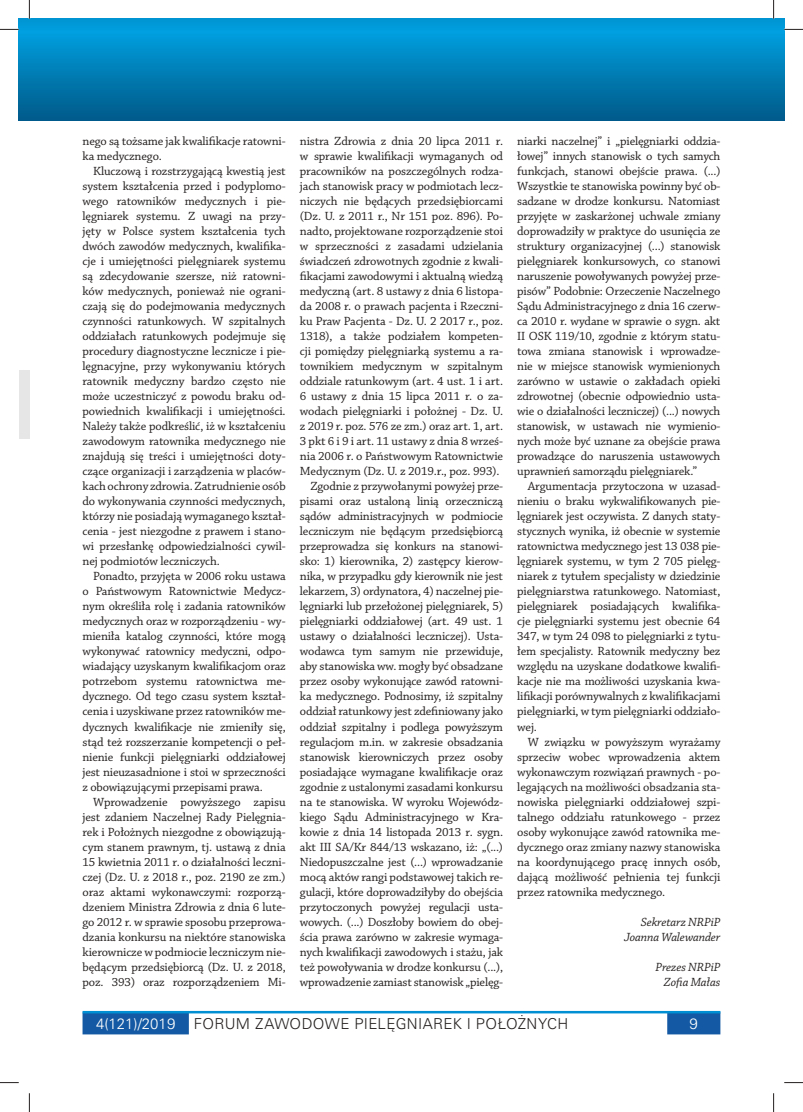
<style>
.page{position:relative;width:803px;height:1112px;background:#fff}
.page>*{position:absolute;margin:0;border:0;box-sizing:border-box;transform-origin:0 0}
.t1{font:15px "USA Light";letter-spacing:.02em;color:#241f1f}
.t2{font:15px "USA Light";color:#fff}
.t3{font:12.5px/15px "Chaparral Pro";letter-spacing:-.01em;color:#241f1f;text-align:justify}
.t4{font:italic 12.5px/15px "Chaparral Pro";letter-spacing:-.01em;color:#241f1f;text-align:right}
.s1{color:#fff}
</style>
<div class="page">
<svg style="left:19px;top:19px;width:10px;height:101px"></svg>
<svg style="left:83px;top:1013px;width:637px;height:21px"></svg>
<hr style="left:83px;top:1010px;width:637px;height:3px;background:#008fd3">
<div style="left:29px;top:19px;width:755px;height:101px;background:linear-gradient(to bottom,#00a5e6,#005b8b)"></div>
<div style="left:19px;top:370px;width:10px;height:68px;background:#e7e6e6"></div>
<svg style="left:0;top:29px;width:19px;height:1px"></svg>
<svg style="left:784px;top:29px;width:19px;height:1px"></svg>
<svg style="left:0;top:1082px;width:19px;height:1px"></svg>
<svg style="left:784px;top:1082px;width:19px;height:1px"></svg>
<svg style="left:29px;top:0;width:1px;height:19px"></svg>
<svg style="left:29px;top:1093px;width:1px;height:18px"></svg>
<svg style="left:773px;top:0;width:1px;height:19px"></svg>
<svg style="left:773px;top:1093px;width:1px;height:18px"></svg>
<p class="t3" style="left:83px;top:134px;width:205px">nego są tożsame jak kwalifikacje ratowni&shy;ka medycznego.</p>
<p class="t3" style="left:83px;top:164px;width:205px;text-indent:11px">Kluczową i rozstrzygającą kwestią jest system kształcenia przed i podyplomo&shy;wego ratowników medycznych i pie&shy;lęgniarek systemu. Z uwagi na przy&shy;jęty w Polsce system kształcenia tych dwóch zawodów medycznych, kwalifika&shy;cje i umiejętności pielęgniarek systemu są zdecydowanie szersze, niż ratowni&shy;ków medycznych, ponieważ nie ograni&shy;czają się do podejmowania medycznych czynności ratunkowych. W szpitalnych oddziałach ratunkowych podejmuje się procedury diagnostyczne lecznicze i pie&shy;lęgnacyjne, przy wykonywaniu których ratownik medyczny bardzo często nie może uczestniczyć z powodu braku od&shy;powiednich kwalifikacji i umiejętności.<br>Należy także podkreślić, iż w kształceniu zawodowym ratownika medycznego nie znajdują się treści i umiejętności doty&shy;czące organizacji i zarządzenia w placów&shy;kach ochrony zdrowia. Zatrudnienie osób do wykonywania czynności medycznych, którzy nie posiadają wymaganego kształ&shy;cenia - jest niezgodne z prawem i stano&shy;wi przesłankę odpowiedzialności cywil&shy;nej podmiotów leczniczych.</p>
<p class="t3" style="left:83px;top:569px;width:205px;text-indent:11px">Ponadto, przyjęta w 2006 roku ustawa o Państwowym Ratownictwie Medycz&shy;nym określiła rolę i zadania ratowników medycznych oraz w rozporządzeniu - wy&shy;mieniła katalog czynności, które mogą wykonywać ratownicy medyczni, odpo&shy;wiadający uzyskanym kwalifikacjom oraz potrzebom systemu ratownictwa me&shy;dycznego. Od tego czasu system kształ&shy;cenia i uzyskiwane przez ratowników me&shy;dycznych kwalifikacje nie zmieniły się, stąd też rozszerzanie kompetencji o peł&shy;nienie funkcji pielęgniarki oddziałowej jest nieuzasadnione i stoi w sprzeczności z obowiązującymi przepisami prawa.</p>
<p class="t3" style="left:83px;top:794px;width:205px;text-indent:11px">Wprowadzenie powyższego zapisu jest zdaniem Naczelnej Rady Pielęgnia&shy;rek i Położnych niezgodne z obowiązują&shy;cym stanem prawnym, tj. ustawą z dnia 15 kwietnia 2011 r. o działalności leczni&shy;czej (Dz. U. z 2018 r., poz. 2190 ze zm.) oraz aktami wykonawczymi: rozporzą&shy;dzeniem Ministra Zdrowia z dnia 6 lute&shy;go 2012 r. w sprawie sposobu przeprowa&shy;dzania konkursu na niektóre stanowiska kierownicze w podmiocie leczniczym nie&shy;będącym przedsiębiorcą (Dz. U. z 2018, poz. 393) oraz rozporządzeniem Mi-</p>
<p class="t3" style="left:300px;top:134px;width:205px;text-align:right">nistra Zdrowia z dnia 20 lipca 2011 r. w sprawie kwalifikacji wymaganych od pracowników na poszczególnych rodza&shy;jach stanowisk pracy w podmiotach lecz&shy;niczych nie będących przedsiębiorcami (Dz. U. z 2011 r., Nr 151 poz. 896). Po&shy;nadto, projektowane rozporządzenie stoi w sprzeczności z zasadami udzielania świadczeń zdrowotnych zgodnie z kwali&shy;fikacjami zawodowymi i aktualną wiedzą medyczną (art. 8 ustawy z dnia 6 listopa&shy;da 2008 r. o prawach pacjenta i Rzeczni&shy;ku Praw Pacjenta - Dz. U. 2 2017 r., poz.<br>1318), a także podziałem kompeten&shy;cji pomiędzy pielęgniarką systemu a ra&shy;townikiem medycznym w szpitalnym oddziale ratunkowym (art. 4 ust. 1 i art.<br>6 ustawy z dnia 15 lipca 2011 r. o za&shy;wodach pielęgniarki i położnej - Dz. U. z 2019 r. poz. 576 ze zm.) oraz art. 1, art.<br>3 pkt 6 i 9 i art. 11 ustawy z dnia 8 wrześ&shy;nia 2006 r. o Państwowym Ratownictwie Medycznym (Dz. U. z 2019.r., poz. 993).<br>Zgodnie z przywołanymi powyżej prze&shy;pisami oraz ustaloną linią orzeczniczą sądów administracyjnych w podmiocie leczniczym nie będącym przedsiębiorcą przeprowadza się konkurs na stanowi&shy;sko: 1) kierownika, 2) zastępcy kierow&shy;nika, w przypadku gdy kierownik nie jest lekarzem, 3) ordynatora, 4) naczelnej pie&shy;lęgniarki lub przełożonej pielęgniarek, 5) pielęgniarki oddziałowej (art. 49 ust. 1 ustawy o działalności leczniczej). Usta&shy;wodawca tym samym nie przewiduje, aby stanowiska ww. mogły być obsadzane przez osoby wykonujące zawód ratowni&shy;ka medycznego. Podnosimy, iż szpitalny oddział ratunkowy jest zdefiniowany jako oddział szpitalny i podlega powyższym regulacjom m.in. w zakresie obsadzania stanowisk kierowniczych przez osoby posiadające wymagane kwalifikacje oraz zgodnie z ustalonymi zasadami konkursu na te stanowiska. W wyroku Wojewódz&shy;kiego Sądu Administracyjnego w Kra&shy;kowie z dnia 14 listopada 2013 r. sygn. akt III SA/Kr 844/13 wskazano, iż: „(...)<br>Niedopuszczalne jest (...) wprowadzanie mocą aktów rangi podstawowej takich re&shy;gulacji, które doprowadziłyby do obejścia przytoczonych powyżej regulacji usta&shy;wowych. (...) Doszłoby bowiem do obej&shy;ścia prawa zarówno w zakresie wymaga&shy;nych kwalifikacji zawodowych i stażu, jak też powoływania w drodze konkursu (...), wprowadzenie zamiast stanowisk „pielęg-</p>
<p class="t3" style="left:517px;top:134px;width:205px">niarki naczelnej” i „pielęgniarki oddzia&shy;łowej” innych stanowisk o tych samych funkcjach, stanowi obejście prawa. (...)<br>Wszystkie te stanowiska powinny być ob&shy;sadzane w drodze konkursu. Natomiast przyjęte w zaskarżonej uchwale zmiany doprowadziły w praktyce do usunięcia ze struktury organizacyjnej (...) stanowisk pielęgniarek konkursowych, co stanowi naruszenie powoływanych powyżej prze&shy;pisów” Podobnie: Orzeczenie Naczelnego Sądu Administracyjnego z dnia 16 czerw&shy;ca 2010 r. wydane w sprawie o sygn. akt II OSK 119/10, zgodnie z którym statu&shy;towa zmiana stanowisk i wprowadze&shy;nie w miejsce stanowisk wymienionych zarówno w ustawie o zakładach opieki zdrowotnej (obecnie odpowiednio usta&shy;wie o działalności leczniczej) (...) nowych stanowisk, w ustawach nie wymienio&shy;nych może być uznane za obejście prawa prowadzące do naruszenia ustawowych uprawnień samorządu pielęgniarek.”</p>
<p class="t3" style="left:517px;top:479px;width:205px;text-indent:11px">Argumentacja przytoczona w uzasad&shy;nieniu o braku wykwalifikowanych pie&shy;lęgniarek jest oczywista. Z danych staty&shy;stycznych wynika, iż obecnie w systemie ratownictwa medycznego jest 13 038 pie&shy;lęgniarek systemu, w tym 2 705 pielęg&shy;niarek z tytułem specjalisty w dziedzinie pielęgniarstwa ratunkowego. Natomiast, pielęgniarek posiadających kwalifika&shy;cje pielęgniarki systemu jest obecnie 64<br>347, w tym 24 098 to pielęgniarki z tytu&shy;łem specjalisty. Ratownik medyczny bez względu na uzyskane dodatkowe kwalifi&shy;kacje nie ma możliwości uzyskania kwa&shy;lifikacji porównywalnych z kwalifikacjami pielęgniarki, w tym pielęgniarki oddziało&shy;wej.</p>
<p class="t3" style="left:517px;top:734px;width:205px;text-indent:11px">W związku w powyższym wyrażamy sprzeciw wobec wprowadzenia aktem wykonawczym rozwiązań prawnych - po&shy;legających na możliwości obsadzania sta&shy;nowiska pielęgniarki oddziałowej szpi&shy;talnego oddziału ratunkowego - przez osoby wykonujące zawód ratownika me&shy;dycznego oraz zmiany nazwy stanowiska na koordynującego pracę innych osób, dającą możliwość pełnienia tej funkcji przez ratownika medycznego.</p>
<p class="t4" style="left:624px;top:914px;width:98px">Sekretarz NRPiP<br>Joanna Walewander</p>
<p class="t4" style="left:655px;top:959px;width:67px">Prezes NRPiP<br>Zofia Małas</p>
<p class="t1" style="left:96px;top:1015px;width:474px"><span class="s1">4(121)/2019</span> FORUM ZAWODOWE PIELĘGNIAREK I POŁOŻNYCH</p>
<p class="t2" style="left:690px;top:1015px;width:10px">9</p>
</div>
